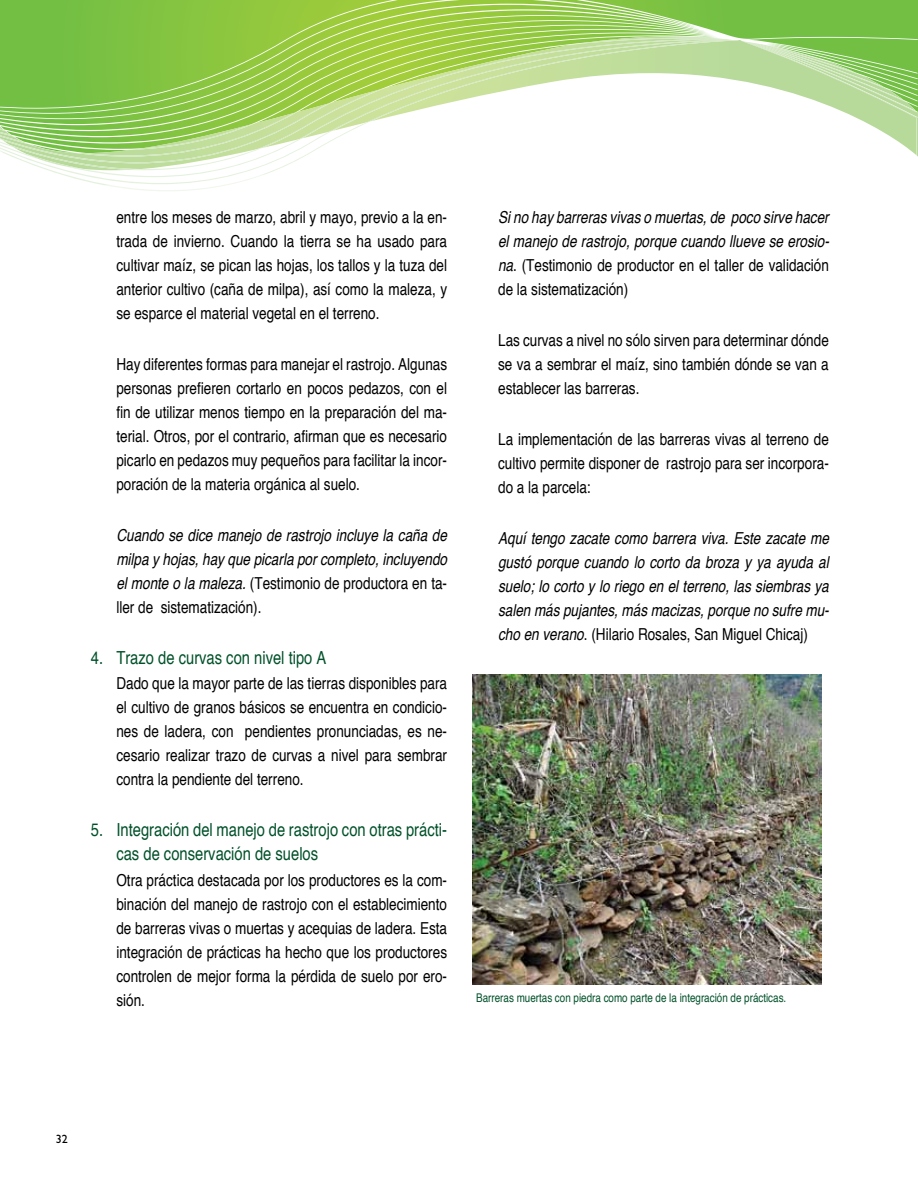
<style>
.page{position:relative;width:918px;height:1188px;background:#fff}
.page>*{position:absolute;margin:0;border:0;box-sizing:border-box;transform-origin:0 0}
.t1{font:condensed 18px/24px "Helvetica";color:#005129}
.t2{font:condensed 16.5px/24px "Helvetica";color:#000;text-align:justify}
.t3{font:italic condensed 16.5px/24px "Helvetica";color:#000}
.t4{font:condensed 12px "Helvetica";color:#005129}
.t5{font:12px "Gill Sans";color:#000}
.s1{font-style:normal}
</style>
<div class="page">
<svg style="left:0;top:0;width:918px;height:191px"></svg>
<img style="left:473px;top:675px;width:349px;height:310px">
<p class="t2" style="left:116px;top:205px;width:332px">entre los meses de marzo, abril y mayo, previo a la en&shy;trada de invierno. Cuando la tierra se ha usado para cultivar maíz, se pican las hojas, los tallos y la tuza del anterior cultivo (caña de milpa), así como la maleza, y se esparce el material vegetal en el terreno.</p>
<p class="t2" style="left:116px;top:352px;width:332px">Hay diferentes formas para manejar el rastrojo. Algunas personas prefieren cortarlo en pocos pedazos, con el fin de utilizar menos tiempo en la preparación del ma&shy;terial. Otros, por el contrario, afirman que es necesario picarlo en pedazos muy pequeños para facilitar la incor&shy;poración de la materia orgánica al suelo.</p>
<p class="t3" style="left:116px;top:523px;width:336px">Cuando se dice manejo de rastrojo incluye la caña de milpa y hojas,hay que picarla porcompleto,incluyendo elmonte o la maleza.<span class="s1">(Testimonio de productora en ta&shy;ller de sistematización).</span></p>
<p class="t1" style="left:91px;top:645px;width:237px">4. Trazo de curvas con nivel tipo A</p>
<p class="t2" style="left:116px;top:671px;width:332px">Dado que la mayor parte de las tierras disponibles para el cultivo de granos básicos se encuentra en condicio&shy;nes de ladera, con pendientes pronunciadas, es ne&shy;cesario realizar trazo de curvas a nivel para sembrar contra la pendiente del terreno.</p>
<p class="t1" style="left:116px;top:817px;width:332px;text-indent:-26px">5. Integración del manejo de rastrojo con otras prácti&shy;cas de conservación de suelos</p>
<p class="t2" style="left:116px;top:868px;width:332px">Otra práctica destacada por los productores es la com&shy;binación del manejo de rastrojo con el establecimiento de barreras vivas o muertas y acequias de ladera. Esta integración de prácticas ha hecho que los productores controlen de mejor forma la pérdida de suelo por ero&shy;sión.</p>
<p class="t3" style="left:498px;top:205px;width:336px">Sino hay barreras vivas o muertas,de poco sirve hacer elmanejo de rastrojo,porque cuando llueve se erosio&shy;na<span class="s1">. (Testimonio de productor en el taller de validación de la sistematización)</span></p>
<p class="t2" style="left:498px;top:328px;width:332px">Las curvas a nivel no sólo sirven para determinar dónde se va a sembrar el maíz, sino también dónde se van a establecer las barreras.</p>
<p class="t2" style="left:498px;top:427px;width:332px">La implementación de las barreras vivas al terreno de cultivo permite disponer de rastrojo para ser incorpora&shy;do a la parcela:</p>
<p class="t3" style="left:498px;top:526px;width:336px;text-align:justify">Aquí tengo zacate como barrera viva. Este zacate me gustó porque cuando lo corto da broza y ya ayuda al suelo;lo corto y lo riego en elterreno,las siembras ya salen más pujantes,más macizas,porque no sufre mu&shy;cho en verano<span class="s1">. (Hilario Rosales, San Miguel Chicaj)</span></p>
<p class="t4" style="left:476px;top:990px;width:312px">Barreras muertas con piedra como parte de la integración de prácticas.</p>
<p class="t5" style="left:56px;top:1132px;width:13px">32</p>
</div>
